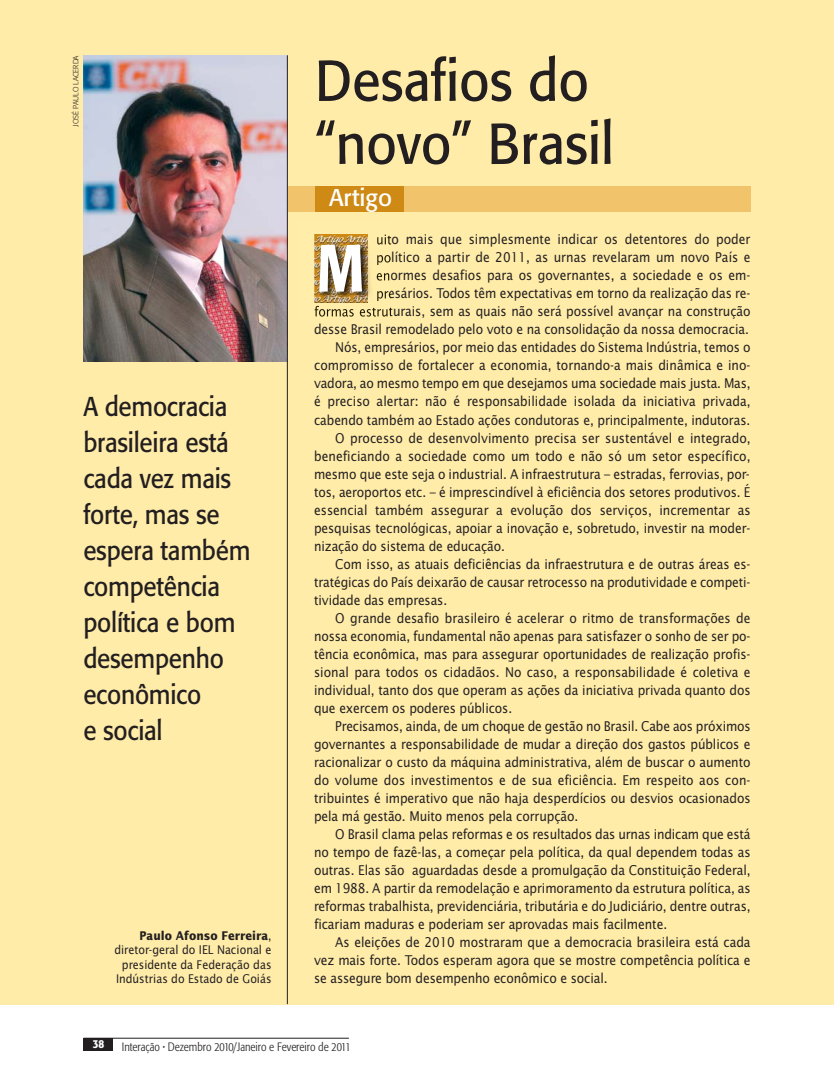
<style>
.page{position:relative;width:834px;height:1068px;background:#fff}
.page>*{position:absolute;margin:0;border:0;box-sizing:border-box;transform-origin:0 0}
.t1{font:500 condensed 66px "Formata";color:#fff;scale:.92 1}
.t2{font:57px/63px "Formata";color:#231f20;scale:.92 1}
.t3{font:27px/36px "Formata";letter-spacing:-.01em;color:#231f20;scale:.9 1}
.t4{font:24px "Formata";color:#fff}
.t5{font:13.5px "Lucida Sans";letter-spacing:-.01em;color:#231f20;scale:.9 1}
.t6{font:12px/14.4px "Lucida Sans";color:#231f20;text-align:right;scale:.9 1}
.t7{font:300 condensed 12px "Formata";color:#231f20}
.t8{font:500 condensed 12px "Formata";color:#fff}
.t9{font:300 7.5px "Formata";color:#231f20}
.s1{font-weight:700}
</style>
<div class="page">
<div style="left:0;top:0;width:833px;height:1003px;background:#ffeca9"></div>
<div style="left:84px;top:1037px;width:29px;height:13px;background:#231f20"></div>
<hr style="left:84px;top:1037px;width:265px;height:1px;background:#231f20">
<div style="left:287px;top:186px;width:463px;height:25px;background:#f1c36b"></div>
<div style="left:315px;top:186px;width:89px;height:25px;background:#ce8a14"></div>
<img style="left:83px;top:55px;width:204px;height:306px">
<hr style="left:287px;top:55px;width:1px;height:948px;background:#231f20">
<img style="left:314px;top:234px;width:76px;height:83px">
<svg style="left:377px;top:234px;width:13px;height:31px"></svg>
<img style="left:376px;top:270px;width:14px;height:10px">
<svg style="left:377px;top:288px;width:13px;height:13px"></svg>
<img style="left:314px;top:306px;width:76px;height:10px">
<p class="t9" style="left:72px;top:126px;width:73px;rotate:-90deg">JOSÉ PAULO LACERDA</p>
<h3 class="t3" style="left:83px;top:390px;width:187px">A democracia brasileira está cada vez mais forte, mas se espera também competência política e bom desempenho econômico<br>e social</h3>
<p class="t6" style="left:114px;top:929px;width:176px"><span class="s1">Paulo Afonso Ferreira</span>, diretor-geral do IEL Nacional e presidente da Federação das<br>Indústrias do Estado de Goiás</p>
<h2 class="t2" style="left:315px;top:54px;width:326px">Desafios do “novo” Brasil</h2>
<h3 class="t4" style="left:329px;top:187px;width:64px">Artigo</h3>
<p class="t5" style="left:376px;top:234px;width:417px">uito mais que simplesmente indicar os detentores do poder</p>
<p class="t5" style="left:376px;top:252px;width:417px">político a partir de 2011, as urnas revelaram um novo País e</p>
<p class="t5" style="left:376px;top:270px;width:417px">enormes desafios para os governantes, a sociedade e os em-</p>
<p class="t5" style="left:376px;top:288px;width:417px">presários. Todos têm expectativas em torno da realização das re-</p>
<p class="t5" style="left:314px;top:306px;width:486px">formas estruturais, sem as quais não será possível avançar na construção</p>
<p class="t5" style="left:314px;top:324px;width:484px">desse Brasil remodelado pelo voto e na consolidação da nossa democracia.</p>
<p class="t5" style="left:335px;top:342px;width:463px">Nós, empresários, por meio das entidades do Sistema Indústria, temos o</p>
<p class="t5" style="left:314px;top:360px;width:486px">compromisso de fortalecer a economia, tornando-a mais dinâmica e ino-</p>
<p class="t5" style="left:314px;top:378px;width:486px">vadora, ao mesmo tempo em que desejamos uma sociedade mais justa. Mas,</p>
<p class="t5" style="left:314px;top:396px;width:486px">é preciso alertar: não é responsabilidade isolada da iniciativa privada,</p>
<p class="t5" style="left:314px;top:414px;width:486px">cabendo também ao Estado ações condutoras e, principalmente, indutoras.</p>
<p class="t5" style="left:335px;top:432px;width:463px">O processo de desenvolvimento precisa ser sustentável e integrado,</p>
<p class="t5" style="left:314px;top:450px;width:486px">bene ficiando a sociedade como um todo e não só um setor específico,</p>
<p class="t5" style="left:314px;top:468px;width:485px">mesmo que este seja o industrial. A infraestrutura – estradas, ferrovias, por-</p>
<p class="t5" style="left:314px;top:486px;width:486px">tos, aeroportos etc. – é imprescindível à eficiência dos setores produtivos. É</p>
<p class="t5" style="left:314px;top:504px;width:486px">essencial também assegurar a evolução dos serviços, incrementar as</p>
<p class="t5" style="left:314px;top:522px;width:486px">pesquisas tecnológicas, apoiar a inovação e, sobretudo, investir na moder -</p>
<p class="t5" style="left:314px;top:540px;width:213px">nização do sistema de educação.</p>
<p class="t5" style="left:335px;top:558px;width:463px">Com isso, as atuais deficiências da infraestrutura e de outras áreas es-</p>
<p class="t5" style="left:314px;top:576px;width:486px">tratégicas do País deixarão de causar retrocesso na produtividade e competi -</p>
<p class="t5" style="left:314px;top:594px;width:149px">tividade das empresas.</p>
<p class="t5" style="left:335px;top:612px;width:463px">O grande desafio brasileiro é acelerar o ritmo de transformações de</p>
<p class="t5" style="left:314px;top:630px;width:486px">nossa economia, fundamental não apenas para satisfazer o sonho de ser po -</p>
<p class="t5" style="left:314px;top:648px;width:486px">tência econômica, mas para assegurar oportunidades de realização profis-</p>
<p class="t5" style="left:314px;top:666px;width:486px">sional para todos os cidadãos. No caso, a responsabilidade é coletiva e</p>
<p class="t5" style="left:314px;top:684px;width:486px">individual, tanto dos que operam as ações da iniciativa privada quanto dos</p>
<p class="t5" style="left:314px;top:702px;width:222px">que exercem os poderes públicos.</p>
<p class="t5" style="left:335px;top:720px;width:463px">Precisamos, ainda, de um choque de gestão no Brasil. Cabe aos próximos</p>
<p class="t5" style="left:314px;top:738px;width:486px">governantes a responsabilidade de mudar a direção dos gastos públicos e</p>
<p class="t5" style="left:314px;top:756px;width:486px">racionalizar o custo da máquina administrativa, além de buscar o aumento</p>
<p class="t5" style="left:314px;top:774px;width:486px">do volume dos investimentos e de sua eficiência. Em respeito aos con-</p>
<p class="t5" style="left:314px;top:792px;width:486px">tribuintes é imperativo que não haja desperdícios ou desvios ocasionados</p>
<p class="t5" style="left:314px;top:810px;width:295px">pela má gestão. Muito menos pela corrupção.</p>
<p class="t5" style="left:335px;top:828px;width:463px">O Brasil clama pelas reformas e os resultados das urnas indicam que está</p>
<p class="t5" style="left:314px;top:846px;width:486px">no tempo de fazê-las, a começar pela política, da qual dependem todas as</p>
<p class="t5" style="left:314px;top:864px;width:486px">outras. Elas são aguardadas desde a promulgação da Constituição Federal,</p>
<p class="t5" style="left:314px;top:882px;width:486px">em 1988. A partir da remodelação e aprimoramento da estrutura política, as</p>
<p class="t5" style="left:314px;top:900px;width:486px">reformas trabalhista, previdenciária, tributária e do Judiciário, dentre outras,</p>
<p class="t5" style="left:314px;top:918px;width:394px">ficariam maduras e poderiam ser aprovadas mais facilmente.</p>
<p class="t5" style="left:335px;top:936px;width:463px">As eleições de 2010 mostraram que a democracia brasileira está cada</p>
<p class="t5" style="left:314px;top:954px;width:486px">vez mais forte. Todos esperam agora que se mostre competência política e</p>
<p class="t5" style="left:314px;top:972px;width:327px">se assegure bom desempenho econômico e social.</p>
<h1 class="t1" style="left:317px;top:241px;width:52px">M</h1>
<p class="t8" style="left:93px;top:1038px;width:13px">38</p>
<p class="t7" style="left:122px;top:1041px;width:230px">Interação ● Dezembro 2010/Janeiro e Fevereiro de 2011</p>
</div>
